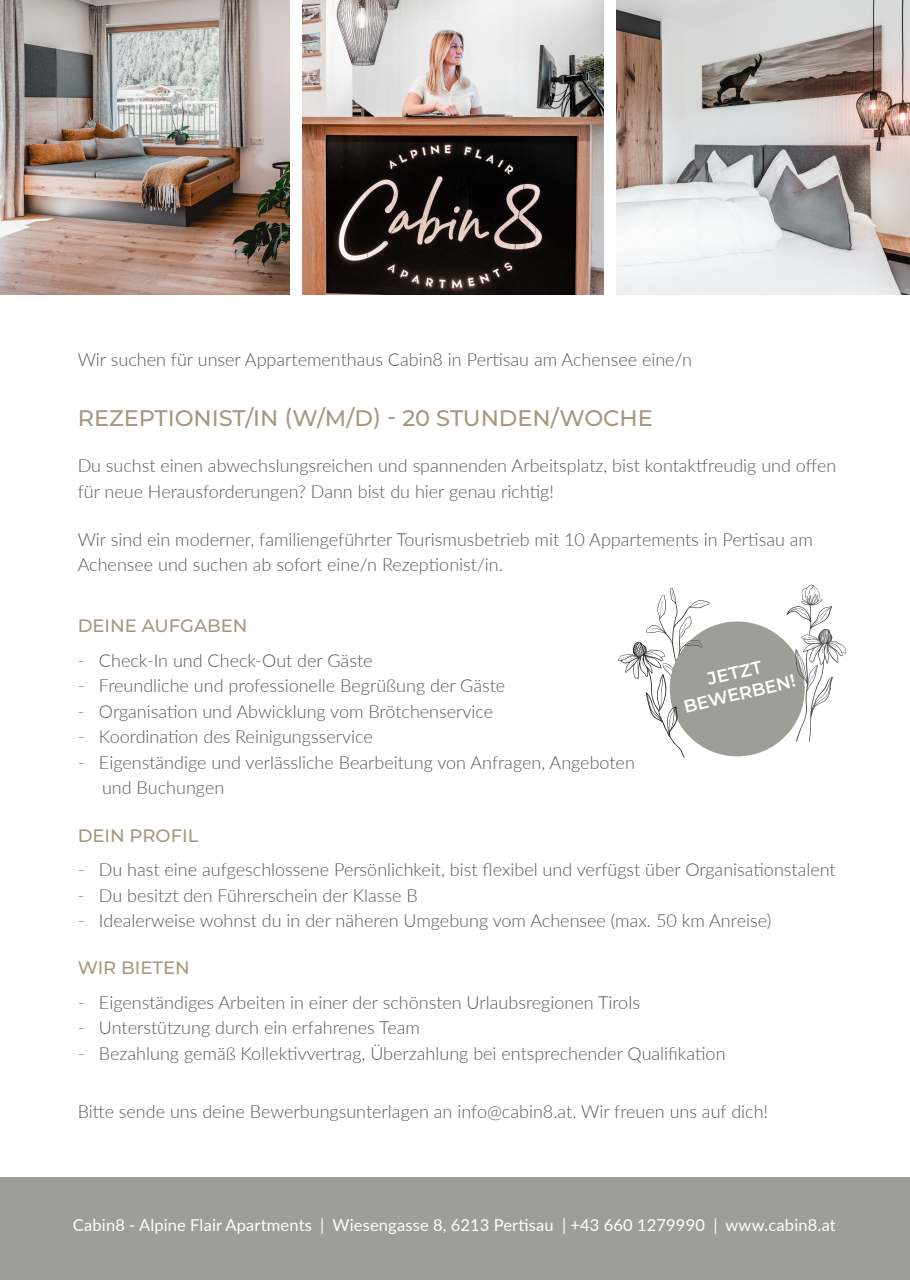
<style>
.page{position:relative;width:910px;height:1280px;background:#fff}
.page>*{position:absolute;margin:0;border:0;box-sizing:border-box;transform-origin:0 0}
.t1{font:500 22.5px "Montserrat";color:#a8977f}
.t2{font:300 18px "Lato";color:#57585a}
.t3{font:500 18px "Montserrat";color:#a8977f}
.t4{font:600 17.7px "Montserrat";color:#fff}
.t5{font:16.5px "Lato";letter-spacing:.01em;color:#fff}
</style>
<div class="page">
<img style="left:0;top:0;width:289px;height:294px">
<img style="left:617px;top:0;width:293px;height:294px">
<img style="left:302px;top:0;width:301px;height:294px">
<div style="left:0;top:1178px;width:910px;height:102px;background:#9d9e97"></div>
<div style="left:670px;top:621px;width:135px;height:135px;background:#9d9e97;border-radius:50%"></div>
<svg style="left:618px;top:588px;width:120px;height:170px"></svg>
<svg style="left:787px;top:585px;width:59px;height:157px"></svg>
<p class="t2" style="left:78px;top:347px;width:616px">Wir suchen für unser Appartementhaus Cabin8 in Pertisau am Achensee eine/n</p>
<p class="t1" style="left:78px;top:402px;width:577px">REZEPTIONIST/IN (W/M/D) - 20 STUNDEN/WOCHE</p>
<p class="t2" style="left:78px;top:453px;width:760px">Du suchst einen abwechslungsreichen und spannenden Arbeitsplatz, bist kontaktfreudig und offen</p>
<p class="t2" style="left:78px;top:479px;width:478px">für neue Herausforderungen? Dann bist du hier genau richtig!</p>
<p class="t2" style="left:78px;top:527px;width:737px">Wir sind ein moderner, familiengeführter Tourismusbetrieb mit 10 Appartements in Pertisau am</p>
<p class="t2" style="left:78px;top:552px;width:427px">Achensee und suchen ab sofort eine/n Rezeptionist/in.</p>
<p class="t3" style="left:78px;top:613px;width:171px">DEINE AUFGABEN</p>
<p class="t2" style="left:78px;top:648px;width:296px">- Check-In und Check-Out der Gäste</p>
<p class="t2" style="left:78px;top:673px;width:429px">- Freundliche und professionelle Begrüßung der Gäste</p>
<p class="t2" style="left:78px;top:699px;width:417px">- Organisation und Abwicklung vom Brötchenservice</p>
<p class="t2" style="left:78px;top:724px;width:297px">- Koordination des Reinigungsservice</p>
<p class="t2" style="left:78px;top:750px;width:559px">- Eigenständige und verlässliche Bearbeitung von Anfragen, Angeboten</p>
<p class="t2" style="left:102px;top:775px;width:124px">und Buchungen</p>
<p class="t3" style="left:78px;top:822px;width:122px">DEIN PROFIL</p>
<p class="t2" style="left:78px;top:857px;width:760px">- Du hast eine aufgeschlossene Persönlichkeit, bist flexibel und verfügst über Organisationstalent</p>
<p class="t2" style="left:78px;top:882px;width:342px">- Du besitzt den Führerschein der Klasse B</p>
<p class="t2" style="left:78px;top:908px;width:695px">- Idealerweise wohnst du in der näheren Umgebung vom Achensee (max. 50 km Anreise)</p>
<p class="t3" style="left:78px;top:955px;width:114px">WIR BIETEN</p>
<p class="t2" style="left:78px;top:990px;width:564px">- Eigenständiges Arbeiten in einer der schönsten Urlaubsregionen Tirols</p>
<p class="t2" style="left:78px;top:1015px;width:344px">- Unterstützung durch ein erfahrenes Team</p>
<p class="t2" style="left:78px;top:1041px;width:649px">- Bezahlung gemäß Kollektivvertrag, Überzahlung bei entsprechender Qualifikation</p>
<p class="t4" style="left:705px;top:667px;width:57px;rotate:-13deg">JETZT</p>
<p class="t4" style="left:681px;top:694px;width:116px;rotate:-13deg">BEWERBEN!</p>
<p class="t2" style="left:78px;top:1099px;width:692px">Bitte sende uns deine Bewerbungsunterlagen an info@cabin8.at. Wir freuen uns auf dich!</p>
<p class="t5" style="left:73px;top:1213px;width:764px">Cabin8 - Alpine Flair Apartments | Wiesengasse 8, 6213 Pertisau | +43 660 1279990 | www.cabin8.at</p>
</div>
